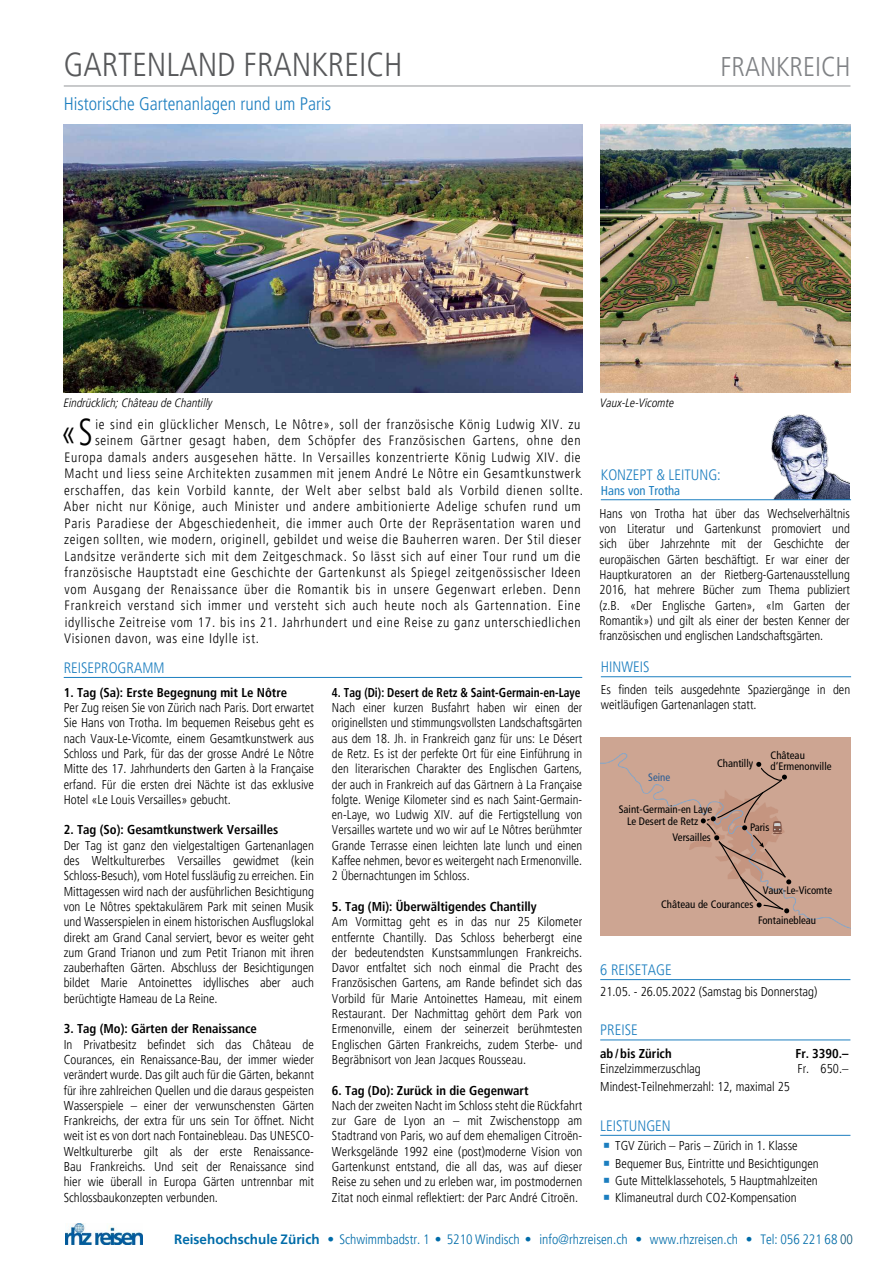
<style>
.page{position:relative;width:893px;height:1263px;background:#fff}
.page>*{position:absolute;margin:0;border:0;box-sizing:border-box;transform-origin:0 0}
.t1{font:300 condensed 37.2px "Frutiger LT Pro";color:#000;scale:.91 1}
.t2{font:300 condensed 33px "Frutiger LT Pro";color:#58595b}
.t3{font:300 condensed 27px "Frutiger LT Pro";color:#808285}
.t4{font:300 condensed 18px "Frutiger LT Pro";color:#1c7ebf}
.t5{font:300 condensed 15px "Frutiger LT Pro";color:#1c7ebf}
.t6{font:300 condensed 13.5px "Frutiger LT Pro";letter-spacing:.05em;color:#000}
.t7{font:300 condensed 13.5px "Frutiger LT Pro";color:#006ca9}
.t8{font:300 condensed 12.75px/15.3px "Frutiger LT Pro";color:#000;text-align:justify}
.t9{font:700 condensed 12.75px "Frutiger LT Pro";color:#000}
.t10{font:700 condensed 12.75px "Frutiger LT Pro";color:#000;scale:.9 1}
.t11{font:condensed 12.75px "Frutiger LT Pro";color:#1c7ebf}
.t12{font:italic 300 condensed 12px "Frutiger LT Pro";color:#000}
.t13{font:condensed 10.8px/10.8px "Frutiger";color:#000}
.t14{font:condensed 10.8px "Frutiger";color:#2a5d95}
.s1{font-weight:700;font-stretch:normal}
.s2{color:#0a5173}
</style>
<div class="page">
<hr style="left:64px;top:677px;width:518px;height:1px;background:#1c7ebf">
<hr style="left:600px;top:1135px;width:250px;height:1px;background:#1c7ebf">
<hr style="left:600px;top:979px;width:250px;height:1px;background:#1c7ebf">
<hr style="left:64px;top:86px;width:786px;height:1px;background:#939598">
<div style="left:600px;top:737px;width:250px;height:198px;background:#cda592"></div>
<svg style="left:701px;top:762px;width:90px;height:151px;background:#bf9887"></svg>
<img style="left:64px;top:124px;width:518px;height:269px">
<img style="left:600px;top:124px;width:250px;height:269px">
<hr style="left:600px;top:1039px;width:250px;height:1px;background:#1c7ebf">
<hr style="left:601px;top:676px;width:250px;height:1px;background:#1c7ebf">
<img style="left:771px;top:415px;width:79px;height:84px">
<hr style="left:601px;top:499px;width:250px;height:1px;background:#1c7ebf">
<img style="left:66px;top:1224px;width:77px;height:21px">
<h2 class="t2" style="left:64px;top:45px;width:340px">GARTENLAND FRANKREICH</h2>
<h3 class="t3" style="left:720px;top:51px;width:132px">FRANKREICH</h3>
<h3 class="t4" style="left:64px;top:94px;width:269px">Historische Gartenanlagen rund um Paris</h3>
<p class="t12" style="left:64px;top:396px;width:150px">Eindrücklich; Château de Chantilly</p>
<p class="t12" style="left:600px;top:396px;width:76px">Vaux-Le-Vicomte</p>
<h1 class="t1" style="left:61px;top:411px;width:37px">«S</h1>
<p class="t6" style="left:95px;top:416px;width:487px">ie sind ein glücklicher Mensch, Le Nôtre», soll der französische König Ludwig XIV. zu</p>
<p class="t6" style="left:95px;top:433px;width:487px">seinem Gärtner gesagt haben, dem Schöpfer des Französischen Gartens, ohne den</p>
<p class="t6" style="left:64px;top:449px;width:518px">Europa damals anders ausgesehen hätte. In Versailles konzentrierte König Ludwig XIV. die</p>
<p class="t6" style="left:64px;top:466px;width:518px">Macht und liess seine Architekten zusammen mit jenem André Le Nôtre ein Gesamtkunstwerk</p>
<p class="t6" style="left:64px;top:482px;width:520px">erschaffen, das kein Vorbild kannte, der Welt aber selbst bald als Vorbild dienen sollte.</p>
<p class="t6" style="left:64px;top:499px;width:518px">Aber nicht nur Könige, auch Minister und andere ambitionierte Adelige schufen rund um</p>
<p class="t6" style="left:64px;top:515px;width:518px">Paris Paradiese der Abgeschiedenheit, die immer auch Orte der Repräsentation waren und</p>
<p class="t6" style="left:64px;top:532px;width:519px">zeigen sollten, wie modern, originell, gebildet und weise die Bauherren waren. Der Stil dieser</p>
<p class="t6" style="left:64px;top:548px;width:518px">Landsitze veränderte sich mit dem Zeitgeschmack. So lässt sich auf einer Tour rund um die</p>
<p class="t6" style="left:65px;top:565px;width:518px">französische Hauptstadt eine Geschichte der Gartenkunst als Spiegel zeitgenössischer Ideen</p>
<p class="t6" style="left:65px;top:581px;width:517px">vom Ausgang der Renaissance über die Romantik bis in unsere Gegenwart erleben. Denn</p>
<p class="t6" style="left:64px;top:598px;width:518px">Frankreich verstand sich immer und versteht sich auch heute noch als Gartennation. Eine</p>
<p class="t6" style="left:65px;top:614px;width:517px">idyllische Zeitreise vom 17. bis ins 21. Jahrhundert und eine Reise zu ganz unterschiedlichen</p>
<p class="t6" style="left:64px;top:631px;width:196px">Visionen davon, was eine Idylle ist.</p>
<p class="t5" style="left:64px;top:659px;width:102px">REISEPROGRAMM</p>
<p class="t9" style="left:64px;top:685px;width:225px">1. Tag (Sa): Erste Begegnung mit Le Nôtre</p>
<p class="t8" style="left:64px;top:700px;width:252px">Per Zug reisen Sie von Zürich nach Paris. Dort erwartet Sie Hans von Trotha. Im bequemen Reisebus geht es nach Vaux-Le-Vicomte, einem Gesamtkunstwerk aus Schloss und Park, für das der grosse André Le Nôtre Mitte des 17. Jahrhunderts den Garten à la Française erfand. Für die ersten drei Nächte ist das exklusive Hotel «Le Louis Versailles» gebucht.</p>
<p class="t9" style="left:64px;top:822px;width:216px">2. Tag (So): Gesamtkunstwerk Versailles</p>
<p class="t8" style="left:64px;top:838px;width:252px">Der Tag ist ganz den vielgestaltigen Gartenanlagen des Weltkulturerbes Versailles gewidmet (kein Schloss-Besuch), vom Hotel fussläufig zu erreichen. Ein Mittagessen wird nach der ausführlichen Besichtigung von Le Nôtres spektakulärem Park mit seinen Musik und Wasserspielen in einem historischen Ausflugslokal direkt am Grand Canal serviert, bevor es weiter geht zum Grand Trianon und zum Petit Trianon mit ihren zauberhaften Gärten. Abschluss der Besichtigungen bildet Marie Antoinettes idyllisches aber auch berüchtigte Hameau de La Reine.</p>
<p class="t9" style="left:64px;top:1021px;width:195px">3. Tag (Mo): Gärten der Renaissance</p>
<p class="t8" style="left:64px;top:1037px;width:252px">In Privatbesitz befindet sich das Château de Courances, ein Renaissance-Bau, der immer wieder verändert wurde. Das gilt auch für die Gärten, bekannt für ihre zahlreichen Quellen und die daraus gespeisten Wasserspiele – einer der verwunschensten Gärten Frankreichs, der extra für uns sein Tor öffnet. Nicht weit ist es von dort nach Fontainebleau. Das UNESCO-Weltkulturerbe gilt als der erste Renaissance-Bau Frankreichs. Und seit der Renaissance sind hier wie überall in Europa Gärten untrennbar mit Schlossbaukonzepten verbunden.</p>
<p class="t10" style="left:332px;top:685px;width:278px">4. Tag (Di): Desert de Retz &amp; Saint-Germain-en-Laye</p>
<p class="t8" style="left:332px;top:700px;width:252px">Nach einer kurzen Busfahrt haben wir einen der originellsten und stimmungsvollsten Landschaftsgärten aus dem 18. Jh. in Frankreich ganz für uns: Le Désert de Retz. Es ist der perfekte Ort für eine Einführung in den literarischen Charakter des Englischen Gartens, der auch in Frankreich auf das Gärtnern à La Française folgte. Wenige Kilometer sind es nach Saint-Germain&shy;en-Laye, wo Ludwig XIV. auf die Fertigstellung von Versailles wartete und wo wir auf Le Nôtres berühmter Grande Terrasse einen leichten late lunch und einen Kaffee nehmen, bevor es weitergeht nach Ermenonville.<br>2 Übernachtungen im Schloss.</p>
<p class="t9" style="left:332px;top:899px;width:206px">5. Tag (Mi): Überwältigendes Chantilly</p>
<p class="t8" style="left:332px;top:914px;width:252px">Am Vormittag geht es in das nur 25 Kilometer entfernte Chantilly. Das Schloss beherbergt eine der bedeutendsten Kunstsammlungen Frankreichs.<br>Davor entfaltet sich noch einmal die Pracht des Französischen Gartens, am Rande befindet sich das Vorbild für Marie Antoinettes Hameau, mit einem Restaurant. Der Nachmittag gehört dem Park von Ermenonville, einem der seinerzeit berühmtesten Englischen Gärten Frankreichs, zudem Sterbe- und Begräbnisort von Jean Jacques Rousseau.</p>
<p class="t9" style="left:332px;top:1082px;width:198px">6. Tag (Do): Zurück in die Gegenwart</p>
<p class="t8" style="left:332px;top:1098px;width:252px">Nach der zweiten Nacht im Schloss steht die Rückfahrt zur Gare de Lyon an – mit Zwischenstopp am Stadtrand von Paris, wo auf dem ehemaligen Citroën-Werksgelände 1992 eine (post)moderne Vision von Gartenkunst entstand, die all das, was auf dieser Reise zu sehen und zu erleben war, im postmodernen Zitat noch einmal reflektiert: der Parc André Citroën.</p>
<p class="t5" style="left:601px;top:466px;width:121px">KONZEPT &amp; LEITUNG:</p>
<p class="t11" style="left:601px;top:483px;width:81px">Hans von Trotha</p>
<p class="t8" style="left:600px;top:506px;width:252px">Hans von Trotha hat über das Wechselverhältnis von Literatur und Gartenkunst promoviert und sich über Jahrzehnte mit der Geschichte der europäischen Gärten beschäftigt. Er war einer der Hauptkuratoren an der Rietberg-Gartenausstellung 2016, hat mehrere Bücher zum Thema publiziert (z.B. «Der Englische Garten», «Im Garten der Romantik») und gilt als einer der besten Kenner der französischen und englischen Landschaftsgärten.</p>
<p class="t5" style="left:601px;top:658px;width:50px">HINWEIS</p>
<p class="t8" style="left:601px;top:682px;width:251px">Es finden teils ausgedehnte Spaziergänge in den weitläufigen Gartenanlagen statt.</p>
<p class="t14" style="left:648px;top:771px;width:24px">Seine</p>
<p class="t13" style="left:717px;top:757px;width:38px">Chantilly</p>
<p class="t13" style="left:771px;top:750px;width:62px">Château d‘Ermenonville</p>
<p class="t13" style="left:619px;top:804px;width:95px;line-height:11.4px;text-align:center">Saint-Germain-en Laye<br>Le Desert de Retz</p>
<p class="t13" style="left:672px;top:832px;width:40px">Versailles</p>
<p class="t13" style="left:750px;top:822px;width:21px">Paris</p>
<p class="t13" style="left:763px;top:884px;width:71px">Vaux-Le-Vicomte</p>
<p class="t13" style="left:661px;top:898px;width:94px">Château de Courances</p>
<p class="t5" style="left:600px;top:961px;width:73px">6 REISETAGE</p>
<p class="t13" style="left:758px;top:915px;width:60px">Fontainebleau</p>
<p class="t8" style="left:600px;top:984px;width:219px">21.05. - 26.05.2022 (Samstag bis Donnerstag)</p>
<p class="t5" style="left:600px;top:1021px;width:39px">PREISE</p>
<p class="t9" style="left:600px;top:1046px;width:73px">ab/bis Zürich</p>
<p class="t8" style="left:600px;top:1060px;width:191px;line-height:18px">Einzelzimmerzuschlag<br>Mindest-Teilnehmerzahl: 12, maximal 25</p>
<p class="t9" style="left:796px;top:1046px;width:54px">Fr. 3390.–</p>
<p class="t8" style="left:821px;top:1061px;width:29px">650.–</p>
<p class="t8" style="left:797px;top:1061px;width:13px">Fr.</p>
<p class="t5" style="left:600px;top:1117px;width:72px">LEISTUNGEN</p>
<p class="t8" style="left:615px;top:1137px;width:205px;line-height:17.4px;text-align:left">TGV Zürich – Paris – Zürich in 1. Klasse Bequemer Bus, Eintritte und Besichtigungen Gute Mittelklassehotels, 5 Hauptmahlzeiten Klimaneutral durch CO2-Kompensation</p>
<p class="t7" style="left:174px;top:1231px;width:680px"><span class="s1">Reisehochschule Zürich</span> • Schwimmbadstr. 1 • 5210 Windisch • info@rhzreisen.ch • www.rhzreisen.ch • Tel: 056 221 68 <span class="s2">00</span></p>
</div>
